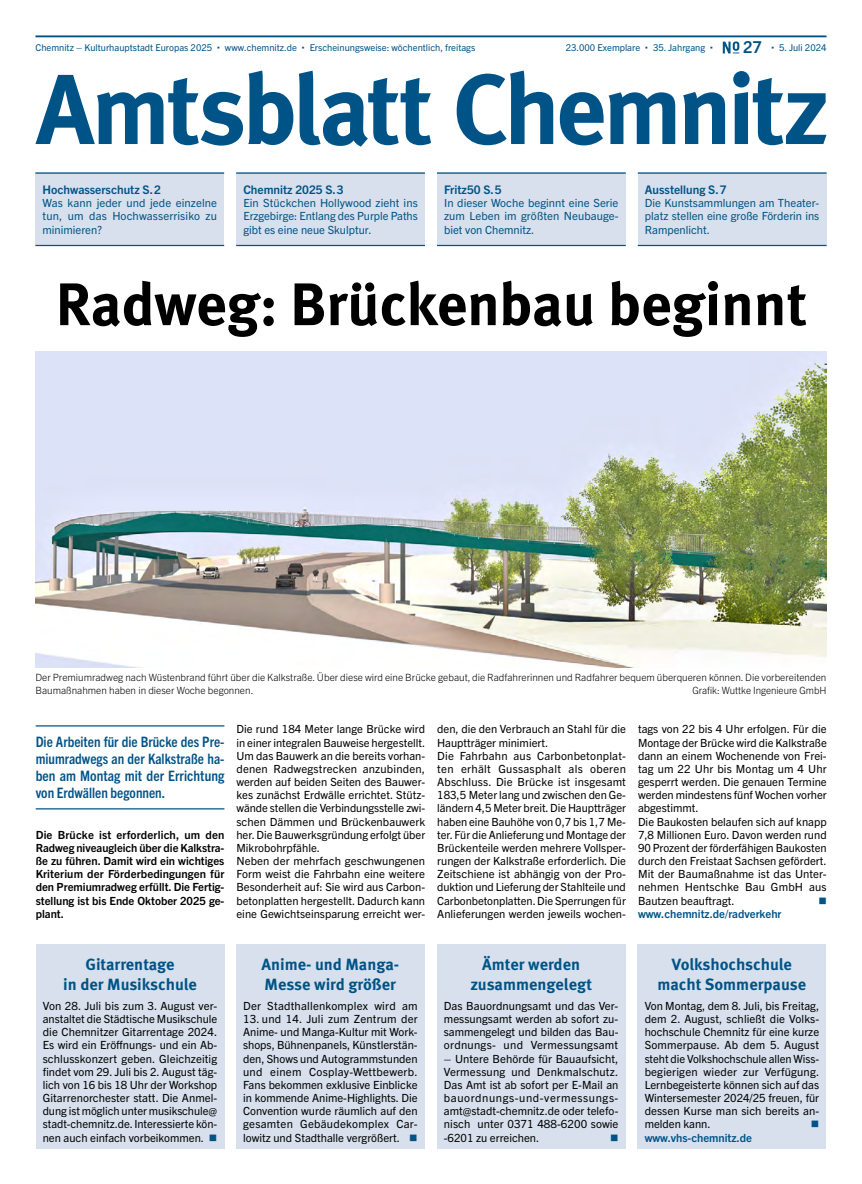
<style>
.page{position:relative;width:862px;height:1184px;background:#fff}
.page>*{position:absolute;margin:0;border:0;box-sizing:border-box;transform-origin:0 0}
.Titelseitenüberschri{font:700 60px "Meta Pro";letter-spacing:-.01em;color:#000}
.t1{font:700 16.25px/19.5px "Meta Pro";color:#005387;text-align:center}
.t2{font:700 condensed 14.38px/17.2px "Trade Gothic Next LT Pro";letter-spacing:.005em;color:#005387;text-align:justify}
.t3{font:700 11.88px "Trade Gothic Next LT Pro";color:#005387}
.t4{font:11.25px/13.1px "Trade Gothic Next LT Pro";color:#000;text-align:justify}
.t5{font:11.25px/13.1px "Trade Gothic Next LT Pro";color:#005387;text-align:justify}
.t6{font:700 11.25px/13.1px "Trade Gothic Next LT Pro";color:#000;text-align:justify}
.t7{font:700 11.25px "Trade Gothic Next LT Pro";color:#005387}
.t8{font:11.25px "Wingdings";color:#005387}
.t9{font:300 10px/13.1px "Trade Gothic Next LT Pro";color:#000}
.t10{font:9.38px "Trade Gothic Next LT Pro";color:#005387}
.s1{font-weight:700;font-size:16.5px}
.s2{color:#005387}
</style>
<div class="page">
<svg style="left:722px;top:41px;width:16px;height:12px"></svg>
<svg style="left:35px;top:71px;width:258px;height:75px"></svg>
<svg style="left:299px;top:71px;width:132px;height:76px"></svg>
<svg style="left:456px;top:71px;width:97px;height:74px"></svg>
<svg style="left:559px;top:92px;width:116px;height:53px"></svg>
<svg style="left:683px;top:92px;width:41px;height:52px"></svg>
<svg style="left:732px;top:71px;width:17px;height:16px"></svg>
<svg style="left:734px;top:78px;width:92px;height:67px"></svg>
<div style="left:35px;top:172px;width:189px;height:74px;background:#d7e0ec"></div>
<hr style="left:35px;top:245px;width:189px;height:1px;background:#005387">
<hr style="left:35px;top:172px;width:189px;height:2px;background:#005387">
<div style="left:236px;top:172px;width:188px;height:74px;background:#d7e0ec"></div>
<hr style="left:236px;top:245px;width:188px;height:1px;background:#005387">
<hr style="left:236px;top:172px;width:188px;height:2px;background:#005387">
<div style="left:437px;top:172px;width:188px;height:74px;background:#d7e0ec"></div>
<hr style="left:437px;top:245px;width:188px;height:1px;background:#005387">
<hr style="left:437px;top:172px;width:188px;height:2px;background:#005387">
<div style="left:637px;top:172px;width:189px;height:74px;background:#d7e0ec"></div>
<hr style="left:637px;top:245px;width:189px;height:1px;background:#005387">
<hr style="left:637px;top:172px;width:189px;height:2px;background:#005387">
<hr style="left:35px;top:35px;width:791px;height:2px;background:#005387">
<div style="left:36px;top:944px;width:188px;height:204px;background:#d7e0ec"></div>
<div style="left:236px;top:944px;width:188px;height:204px;background:#d7e0ec"></div>
<div style="left:436px;top:944px;width:189px;height:204px;background:#d7e0ec"></div>
<div style="left:637px;top:944px;width:188px;height:204px;background:#d7e0ec"></div>
<hr style="left:36px;top:725px;width:188px;height:1px;background:#005387">
<hr style="left:36px;top:808px;width:188px;height:1px;background:#005387">
<img style="left:36px;top:351px;width:789px;height:316px">
<p class="t10" style="left:35px;top:41px;width:178px">Chemnitz – Kulturhauptstadt Europas 2025</p>
<p class="t10" style="left:225px;top:41px;width:73px">www.chemnitz.de</p>
<p class="t10" style="left:309px;top:41px;width:167px">Erscheinungsweise: wöchentlich, freitags</p>
<p class="t10" style="left:565px;top:41px;width:76px">23.000 Exemplare</p>
<p class="t10" style="left:652px;top:41px;width:54px">35. Jahrgang</p>
<p class="t10" style="left:742px;top:41px;width:85px"><span class="s1">27</span> 5. Juli 2024</p>
<p class="t3" style="left:43px;top:181px;width:120px">Hochwasserschutz S.2</p>
<p class="t5" style="left:43px;top:196px;width:176px">Was kann jeder und jede einzelne tun, um das Hochwasserrisiko zu minimieren?</p>
<p class="t3" style="left:243px;top:181px;width:102px">Chemnitz 2025 S.3</p>
<p class="t5" style="left:243px;top:196px;width:176px">Ein Stückchen Hollywood zieht ins Erzgebirge: Entlang des Purple Paths gibt es eine neue Skulptur.</p>
<p class="t3" style="left:444px;top:181px;width:59px">Fritz50 S.5</p>
<p class="t5" style="left:444px;top:196px;width:176px">In dieser Woche beginnt eine Serie zum Leben im größten Neubauge&shy;biet von Chemnitz.</p>
<p class="t3" style="left:644px;top:181px;width:83px">Ausstellung S.7</p>
<p class="t5" style="left:644px;top:196px;width:176px">Die Kunstsammlungen am Theater&shy;platz stellen eine große Förderin ins Rampenlicht.</p>
<p class="Titelseitenüberschri" style="left:56px;top:257px;width:752px">Radweg: Brückenbau beginnt</p>
<p class="t9" style="left:35px;top:670px;width:792px">Der Premiumradweg nach Wüstenbrand führt über die Kalkstraße. Über diese wird eine Brücke gebaut, die Radfahrerinnen und Radfahrer bequem überqueren können. Die vorbereitenden<br>Baumaßnahmen haben in dieser Woche begonnen.</p>
<p class="t9" style="left:692px;top:683px;width:136px">Grafik: Wuttke Ingenieure GmbH</p>
<p class="t2" style="left:36px;top:731px;width:190px">Die Arbeiten für die Brücke des Pre&shy;miumradwegs an der Kalkstraße ha&shy;ben am Montag mit der Errichtung von Erdwällen begonnen.</p>
<p class="t6" style="left:36px;top:827px;width:190px">Die Brücke ist erforderlich, um den Radweg niveaugleich über die Kalkstra&shy;ße zu führen. Damit wird ein wichtiges Kriterium der Förderbedingungen für den Premiumradweg erfüllt. Die Fertig&shy;stellung ist bis Ende Oktober 2025 ge&shy;plant.</p>
<p class="t4" style="left:236px;top:722px;width:190px;text-align:left">Die rund 184 Meter lange Brücke wird in einer integralen Bauweise hergestellt.<br>Um das Bauwerk an die bereits vorhan&shy;denen Radwegstrecken anzubinden, werden auf beiden Seiten des Bauwer&shy;kes zunächst Erdwälle errichtet. Stütz&shy;wände stellen die Verbindungsstelle zwi&shy;schen Dämmen und Brückenbauwerk her. Die Bauwerksgründung erfolgt über Mikrobohrpfähle.<br>Neben der mehrfach geschwungenen Form weist die Fahrbahn eine weitere Besonderheit auf: Sie wird aus Carbon&shy;betonplatten hergestellt. Dadurch kann eine Gewichtseinsparung erreicht wer-</p>
<p class="t4" style="left:437px;top:722px;width:190px;text-align:left">den, die den Verbrauch an Stahl für die Hauptträger minimiert.<br>Die Fahrbahn aus Carbonbetonplat&shy;ten erhält Gussasphalt als oberen Abschluss. Die Brücke ist insgesamt 183,5 Meter lang und zwischen den Ge&shy;ländern 4,5 Meter breit. Die Hauptträger haben eine Bauhöhe von 0,7 bis 1,7 Me&shy;ter. Für die Anlieferung und Montage der Brückenteile werden mehrere Vollsper&shy;rungen der Kalkstraße erforderlich. Die Zeitschiene ist abhängig von der Pro&shy;duktion und Lieferung der Stahlteile und Carbonbetonplatten. Die Sperrungen für Anlieferungen werden jeweils wochen-</p>
<p class="t4" style="left:637px;top:722px;width:190px;text-align:left">tags von 22 bis 4 Uhr erfolgen. Für die Montage der Brücke wird die Kalkstraße dann an einem Wochenende von Frei&shy;tag um 22 Uhr bis Montag um 4 Uhr gesperrt werden. Die genauen Termine werden mindestens fünf Wochen vorher abgestimmt.<br>Die Baukosten belaufen sich auf knapp 7,8 Millionen Euro. Davon werden rund 90 Prozent der förderfähigen Baukosten durch den Freistaat Sachsen gefördert.<br>Mit der Baumaßnahme ist das Unter&shy;nehmen Hentschke Bau GmbH aus Bautzen beauftragt.</p>
<p class="t8" style="left:817px;top:894px;width:10px">■</p>
<p class="t7" style="left:637px;top:905px;width:145px">www.chemnitz.de/radverkehr</p>
<h2 class="t1" style="left:63px;top:954px;width:135px">Gitarrentage<br>in der Musikschule</h2>
<p class="t4" style="left:43px;top:998px;width:176px">Von 28. Juli bis zum 3. August ver&shy;anstaltet die Städtische Musikschule die Chemnitzer Gitarrentage 2024.<br>Es wird ein Eröffnungs- und ein Ab&shy;schlusskonzert geben. Gleichzeitig findet vom 29. Juli bis 2. August täg&shy;lich von 16 bis 18 Uhr der Workshop Gitarrenorchester statt. Die Anmel&shy;dung ist möglich unter musikschule@ stadt-chemnitz.de. Interessierte kön&shy;nen auch einfach vorbeikommen. <span class="s2">■</span></p>
<h2 class="t1" style="left:261px;top:954px;width:139px;text-align:left">Anime- und Manga-<br>Messe wird größer</h2>
<p class="t4" style="left:243px;top:998px;width:176px">Der Stadthallenkomplex wird am</p>
<p class="t4" style="left:243px;top:1011px;width:176px">13. und 14. Juli zum Zentrum der Anime- und Manga-Kultur mit Work&shy;shops, Bühnenpanels, Künstlerstän&shy;den, Shows und Autogrammstunden und einem Cosplay-Wettbewerb.<br>Fans bekommen exklusive Einblicke in kommende Anime-Highlights. Die Convention wurde räumlich auf den gesamten Gebäudekomplex Car&shy;lowitz und Stadthalle vergrößert. <span class="s2">■</span></p>
<h2 class="t1" style="left:470px;top:954px;width:123px">Ämter werden zusammengelegt</h2>
<p class="t4" style="left:443px;top:998px;width:176px">Das Bauordnungsamt und das Ver&shy;messungsamt werden ab sofort zu&shy;sammengelegt und bilden das Bau&shy;ordnungs- und Vermessungsamt</p>
<p class="t4" style="left:443px;top:1051px;width:176px">– Untere Behörde für Bauaufsicht, Vermessung und Denkmalschutz.<br>Das Amt ist ab sofort per E-Mail an bauordnungs-und-vermessungs&shy;amt@stadt-chemnitz.de oder telefo&shy;nisch unter 0371 488-6200 sowie -6201 zu erreichen.</p>
<p class="t8" style="left:609px;top:1131px;width:10px">■</p>
<h2 class="t1" style="left:657px;top:954px;width:150px">Volkshochschule macht Sommerpause</h2>
<p class="t4" style="left:644px;top:998px;width:176px">Von Montag, dem 8. Juli, bis Freitag, dem 2. August, schließt die Volks&shy;hochschule Chemnitz für eine kurze Sommerpause. Ab dem 5. August steht die Volkshochschule allen Wiss&shy;begierigen wieder zur Verfügung.<br>Lernbegeisterte können sich auf das Wintersemester 2024/25 freuen, für dessen Kurse man sich bereits an&shy;melden kann.</p>
<p class="t8" style="left:810px;top:1118px;width:10px">■</p>
<p class="t7" style="left:644px;top:1129px;width:109px">www.vhs-chemnitz.de</p>
</div>
